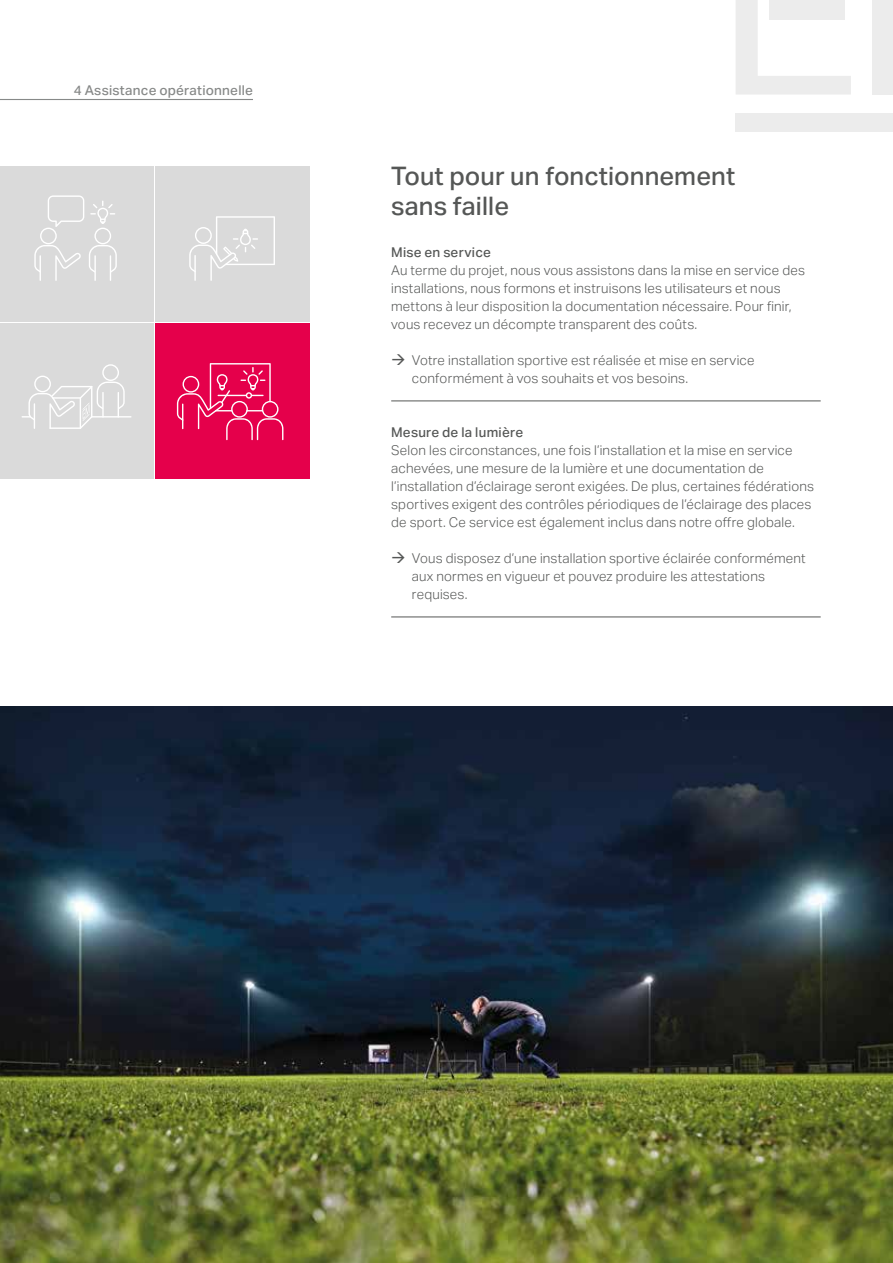
<style>
.page{position:relative;width:893px;height:1263px;background:#fff}
.page>*{position:absolute;margin:0;border:0;box-sizing:border-box;transform-origin:0 0}
.t1{font:500 25.5px/30px "Aktiv Grotesk";letter-spacing:.005em;color:#555756}
.t2{font:300 13.5px/18px "Aktiv Grotesk";letter-spacing:.015em;color:#555756}
.t3{font:500 13.5px "Aktiv Grotesk";letter-spacing:.02em;color:#555756}
.t4{font:500 13.5px "Aktiv Grotesk";letter-spacing:.02em;color:#878988}
</style>
<div class="page">
<hr style="left:0;top:99px;width:253px;height:1px;background:#878988">
<div style="left:0;top:167px;width:154px;height:155px;background:#dadada"></div>
<div style="left:156px;top:167px;width:154px;height:155px;background:#dadada"></div>
<div style="left:0;top:324px;width:154px;height:155px;background:#dadada"></div>
<div style="left:156px;top:324px;width:154px;height:155px;background:#e5004b"></div>
<hr style="left:91px;top:416px;width:40px;height:1px;background:#fff">
<svg style="left:177px;top:363px;width:106px;height:77px"></svg>
<svg style="left:22px;top:364px;width:103px;height:65px"></svg>
<svg style="left:34px;top:195px;width:83px;height:86px"></svg>
<svg style="left:189px;top:216px;width:86px;height:65px"></svg>
<hr style="left:391px;top:401px;width:430px;height:1px;background:#555756">
<hr style="left:391px;top:617px;width:430px;height:1px;background:#555756">
<div style="left:736px;top:113px;width:157px;height:19px;background:#ececec"></div>
<svg style="left:736px;top:0;width:115px;height:95px"></svg>
<div style="left:872px;top:0;width:21px;height:95px;background:#ececec"></div>
<img style="left:0;top:706px;width:893px;height:557px">
<p class="t4" style="left:74px;top:82px;width:181px">4 Assistance opérationnelle</p>
<h1 class="t1" style="left:391px;top:161px;width:346px">Tout pour un fonctionnement sans faille</h1>
<p class="t3" style="left:391px;top:244px;width:101px">Mise en service</p>
<p class="t2" style="left:391px;top:261px;width:415px">Au terme du projet, nous vous assistons dans la mise en service des installations, nous formons et instruisons les utilisateurs et nous mettons à leur disposition la documentation nécessaire. Pour finir, vous recevez un décompte transparent des coûts.</p>
<p class="t2" style="left:412px;top:351px;width:344px;text-indent:-21px">→ Votre installation sportive est réalisée et mise en service conformément à vos souhaits et vos besoins.</p>
<p class="t3" style="left:391px;top:424px;width:133px">Mesure de la lumière</p>
<p class="t2" style="left:391px;top:441px;width:424px">Selon les circonstances, une fois l’installation et la mise en service achevées, une mesure de la lumière et une documentation de l’installation d’éclairage seront exigées. De plus, certaines fédérations sportives exigent des contrôles périodiques de l’éclairage des places de sport. Ce service est également inclus dans notre offre globale.</p>
<p class="t2" style="left:412px;top:549px;width:395px;text-indent:-21px">→ Vous disposez d’une installation sportive éclairée conformément aux normes en vigueur et pouvez produire les attestations requises.</p>
</div>
